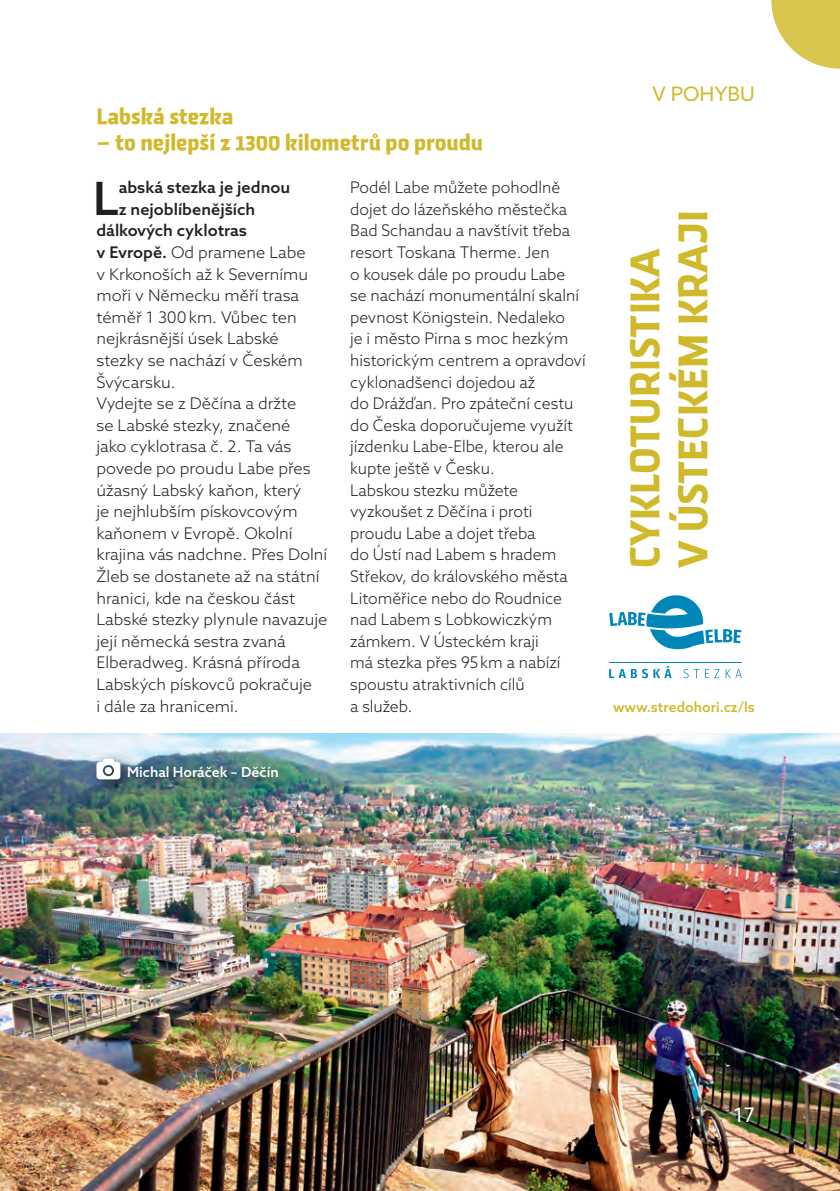
<style>
.page{position:relative;width:840px;height:1191px;background:#fff}
.page>*{position:absolute;margin:0;border:0;box-sizing:border-box;transform-origin:0 0}
.TEXT{font:500 45.8px "Azo Sans";color:#231f20}
.Nadpis1{font:700 40px/48px "Skog Sans";color:#d0b92a}
.Poznámka_pod_nadpis1{font:700 22px "Skog Sans";color:#d0b92a}
.Kategorie{font:20px "Azo Sans";color:#d0b92a}
.Čísla_stránek{font:20px "Azo Sans";color:#fff}
.TEXT-2{font:300 16px/21.6px "Azo Sans";color:#231f20}
.TEXT-3{font:500 16px "Azo Sans";color:#231f20}
.TEXT-4{font:500 14px "Azo Sans";color:#d0b92a}
.TEXT-5{font:500 14px "Azo Sans";color:#fff}
.s1{font-weight:500}
</style>
<div class="page">
<svg style="left:609px;top:669px;width:38px;height:9px"></svg>
<svg style="left:653px;top:665px;width:18px;height:13px"></svg>
<svg style="left:683px;top:669px;width:25px;height:9px"></svg>
<svg style="left:714px;top:669px;width:5px;height:9px"></svg>
<svg style="left:725px;top:669px;width:16px;height:9px"></svg>
<svg style="left:609px;top:595px;width:132px;height:54px"></svg>
<hr style="left:609px;top:662px;width:132px;height:1px;background:#0087b8">
<img style="left:0;top:733px;width:839px;height:458px">
<div style="left:88px;top:750px;width:205px;height:46px;background:#231f20;opacity:.8"></div>
<svg style="left:96px;top:758px;width:24px;height:21px"></svg>
<svg style="left:771px;top:0;width:68px;height:69px"></svg>
<div style="left:728px;top:1099px;width:40px;height:38px;background:#231f20;opacity:.8"></div>
<p class="Poznámka_pod_nadpis1" style="left:96px;top:98px;width:138px">Labská stezka</p>
<p class="Poznámka_pod_nadpis1" style="left:96px;top:124px;width:388px">– to nejlepší z 1300 kilometrů po proudu</p>
<p class="TEXT" style="left:93px;top:168px;width:27px">L</p>
<p class="TEXT-3" style="left:119px;top:177px;width:173px">abská stezka je jednou</p>
<p class="TEXT-3" style="left:119px;top:198px;width:138px">z nejoblíbenějších</p>
<p class="TEXT-3" style="left:96px;top:220px;width:152px">dálkových cyklotras</p>
<p class="TEXT-2" style="left:96px;top:241px;width:211px"><span class="s1">v Evropě.</span> Od pramene Labe</p>
<p class="TEXT-2" style="left:96px;top:263px;width:213px">v Krkonoších až k Severnímu</p>
<p class="TEXT-2" style="left:96px;top:284px;width:204px">moři v Německu měří trasa</p>
<p class="TEXT-2" style="left:96px;top:306px;width:202px">téměř 1 300km. Vůbec ten</p>
<p class="TEXT-2" style="left:96px;top:328px;width:184px">nejkrásnější úsek Labské</p>
<p class="TEXT-2" style="left:96px;top:349px;width:208px">stezky se nachází v Českém</p>
<p class="TEXT-2" style="left:96px;top:371px;width:81px">Švýcarsku.</p>
<p class="TEXT-2" style="left:96px;top:392px;width:232px">Vydejte se z Děčína a držte<br>se Labské stezky, značené<br>jako cyklotrasa č. 2. Ta vás povede po proudu Labe přes úžasný Labský kaňon, který<br>je nejhlubším pískovcovým kaňonem v Evropě. Okolní krajina vás nadchne. Přes Dolní<br>Žleb se dostanete až na státní hranici, kde na českou část<br>Labské stezky plynule navazuje její německá sestra zvaná<br>Elberadweg. Krásná příroda<br>Labských pískovců pokračuje<br>i dále za hranicemi.</p>
<p class="TEXT-5" style="left:127px;top:762px;width:153px">Michal Horáček – Děčín</p>
<p class="TEXT-2" style="left:350px;top:176px;width:237px">Podél Labe můžete pohodlně dojet do lázeňského městečka<br>Bad Schandau a navštívit třeba resort Toskana Therme. Jen<br>o kousek dále po proudu Labe se nachází monumentální skalní pevnost Königstein. Nedaleko<br>je i město Pirna s moc hezkým historickým centrem a opravdoví cyklonadšenci dojedou až<br>do Drážďan. Pro zpáteční cestu do Česka doporučujeme využít jízdenku Labe-Elbe, kterou ale kupte ještě v Česku.</p>
<p class="TEXT-2" style="left:350px;top:479px;width:219px">Labskou stezku můžete vyzkoušet z Děčína i proti proudu Labe a dojet třeba<br>do Ústí nad Labem s hradem<br>Střekov, do královského města<br>Litoměřice nebo do Roudnice nad Labem s Lobkowiczkým zámkem. V Ústeckém kraji<br>má stezka přes 95km a nabízí spoustu atraktivních cílů<br>a služeb.</p>
<p class="Kategorie" style="left:652px;top:80px;width:104px">V POHYBU</p>
<p class="Nadpis1" style="left:619px;top:568px;width:359px;rotate:-90deg">CYKLOTURISTIKA<br>V ÚSTECKÉM KRAJI</p>
<p class="TEXT-4" style="left:612px;top:697px;width:143px">www.stredohori.cz/ls</p>
<p class="Čísla_stránek" style="left:733px;top:1102px;width:23px">17</p>
</div>
